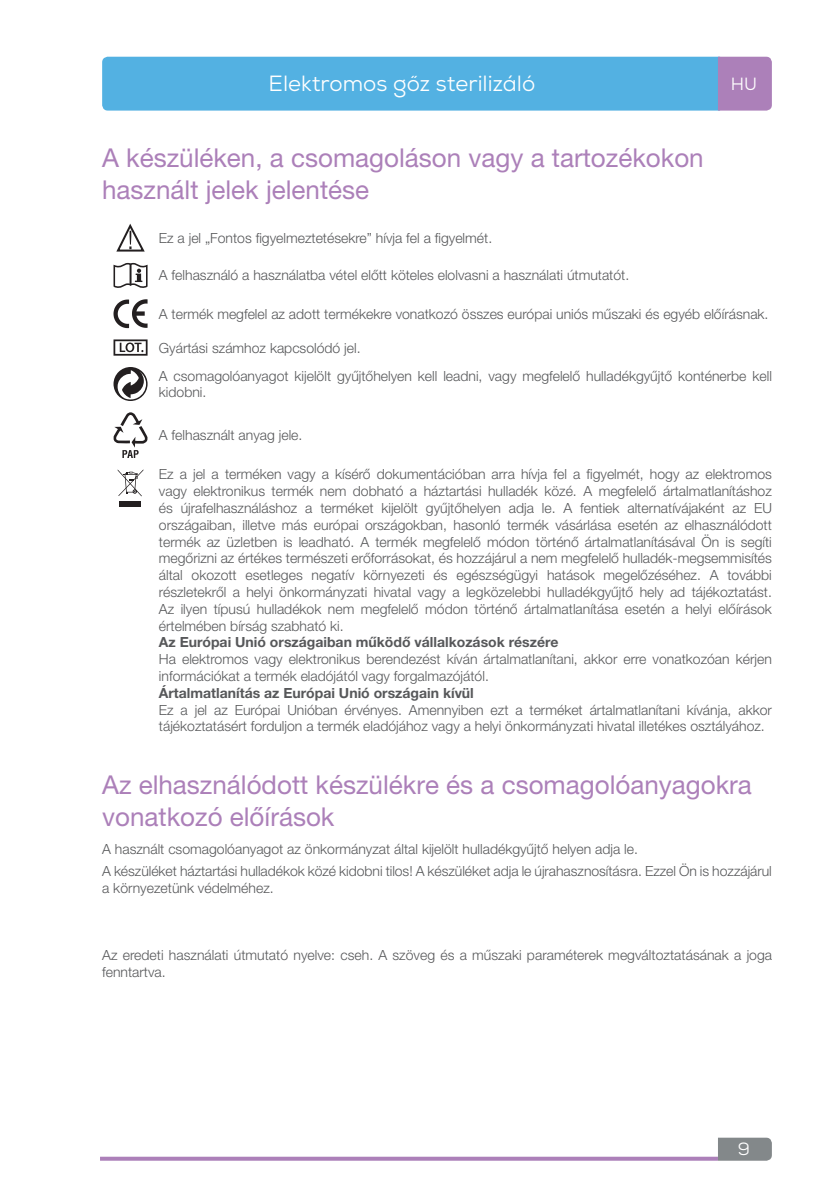
<style>
.page{position:relative;width:840px;height:1191px;background:#fff}
.page>*{position:absolute;margin:0;border:0;box-sizing:border-box;transform-origin:0 0}
.titulek_9{font:26px/31.2px "Helvetica Neue LT Pro";color:#ac80b9}
.t1{font:22px "Nexa";color:#fff}
.t2{font:17.6px "Nexa";color:#fff}
.odrazka_5mm{font:300 14px/16.8px "Helvetica Neue LT Pro";color:#57585a}
.t3{font:700 14px "Helvetica Neue LT Pro";color:#57585a}
</style>
<div class="page">
<svg style="left:102px;top:57px;width:669px;height:54px;background:#5baddf"></svg>
<svg style="left:100px;top:1156px;width:617px;height:4px;background:#ba96c5"></svg>
<svg style="left:717px;top:1137px;width:54px;height:23px"></svg>
<svg style="left:116px;top:223px;width:29px;height:29px"></svg>
<svg style="left:113px;top:263px;width:34px;height:25px"></svg>
<svg style="left:113px;top:299px;width:34px;height:29px"></svg>
<svg style="left:113px;top:339px;width:34px;height:17px"></svg>
<svg style="left:113px;top:367px;width:34px;height:34px"></svg>
<svg style="left:113px;top:412px;width:35px;height:46px"></svg>
<svg style="left:118px;top:470px;width:25px;height:26px"></svg>
<div style="left:120px;top:501px;width:21px;height:6px;background:#231f20"></div>
<h2 class="t1" style="left:268px;top:70px;width:268px">Elektromos gőz sterilizáló</h2>
<p class="t2" style="left:730px;top:73px;width:28px">HU</p>
<p class="titulek_9" style="left:102px;top:142px;width:602px">A készüléken, a csomagoláson vagy a tartozékokon használt jelek jelentése</p>
<p class="odrazka_5mm" style="left:159px;top:229px;width:332px">Ez a jel „Fontos figyelmeztetésekre” hívja fel a figyelmét.</p>
<p class="odrazka_5mm" style="left:159px;top:267px;width:469px">A felhasználó a használatba vétel előtt köteles elolvasni a használati útmutatót.</p>
<p class="odrazka_5mm" style="left:159px;top:305px;width:608px">A termék megfelel az adott termékekre vonatkozó összes európai uniós műszaki és egyéb előírásnak.</p>
<p class="odrazka_5mm" style="left:159px;top:339px;width:200px">Gyártási számhoz kapcsolódó jel.</p>
<p class="odrazka_5mm" style="left:159px;top:367px;width:614px">A csomagolóanyagot kijelölt gyűjtőhelyen kell leadni, vagy megfelelő hulladékgyűjtő konténerbe kell kidobni.</p>
<p class="odrazka_5mm" style="left:159px;top:426px;width:142px">A felhasznált anyag jele.</p>
<p class="odrazka_5mm" style="left:159px;top:465px;width:614px">Ez a jel a terméken vagy a kísérő dokumentációban arra hívja fel a figyelmét, hogy az elektromos vagy elektronikus termék nem dobható a háztartási hulladék közé. A megfelelő ártalmatlanításhoz és újrafelhasználáshoz a terméket kijelölt gyűjtőhelyen adja le. A fentiek alternatívájaként az EU országaiban, illetve más európai országokban, hasonló termék vásárlása esetén az elhasználódott termék az üzletben is leadható. A termék megfelelő módon történő ártalmatlanításával Ön is segíti megőrizni az értékes természeti erőforrásokat, és hozzájárul a nem megfelelő hulladék-megsemmisítés által okozott esetleges negatív környezeti és egészségügyi hatások megelőzéséhez. A további részletekről a helyi önkormányzati hivatal vagy a legközelebbi hulladékgyűjtő hely ad tájékoztatást.<br>Az ilyen típusú hulladékok nem megfelelő módon történő ártalmatlanítása esetén a helyi előírások értelmében bírság szabható ki.</p>
<p class="t3" style="left:159px;top:634px;width:401px">Az Európai Unió országaiban működő vállalkozások részére</p>
<p class="odrazka_5mm" style="left:159px;top:650px;width:614px">Ha elektromos vagy elektronikus berendezést kíván ártalmatlanítani, akkor erre vonatkozóan kérjen információkat a termék eladójától vagy forgalmazójától.</p>
<p class="t3" style="left:159px;top:684px;width:316px">Ártalmatlanítás az Európai Unió országain kívül</p>
<p class="odrazka_5mm" style="left:159px;top:701px;width:614px">Ez a jel az Európai Unióban érvényes. Amennyiben ezt a terméket ártalmatlanítani kívánja, akkor tájékoztatásért forduljon a termék eladójához vagy a helyi önkormányzati hivatal illetékes osztályához.</p>
<p class="titulek_9" style="left:102px;top:769px;width:651px">Az elhasználódott készülékre és a csomagolóanyagokra vonatkozó előírások</p>
<p class="odrazka_5mm" style="left:102px;top:840px;width:534px">A használt csomagolóanyagot az önkormányzat által kijelölt hulladékgyűjtő helyen adja le.</p>
<p class="odrazka_5mm" style="left:102px;top:862px;width:670px">A készüléket háztartási hulladékok közé kidobni tilos! A készüléket adja le újrahasznosításra. Ezzel Ön is hozzájárul a környezetünk védelméhez.</p>
<p class="odrazka_5mm" style="left:102px;top:946px;width:671px">Az eredeti használati útmutató nyelve: cseh. A szöveg és a műszaki paraméterek megváltoztatásának a joga fenntartva.</p>
<p class="t2" style="left:737px;top:1138px;width:14px">9</p>
</div>
